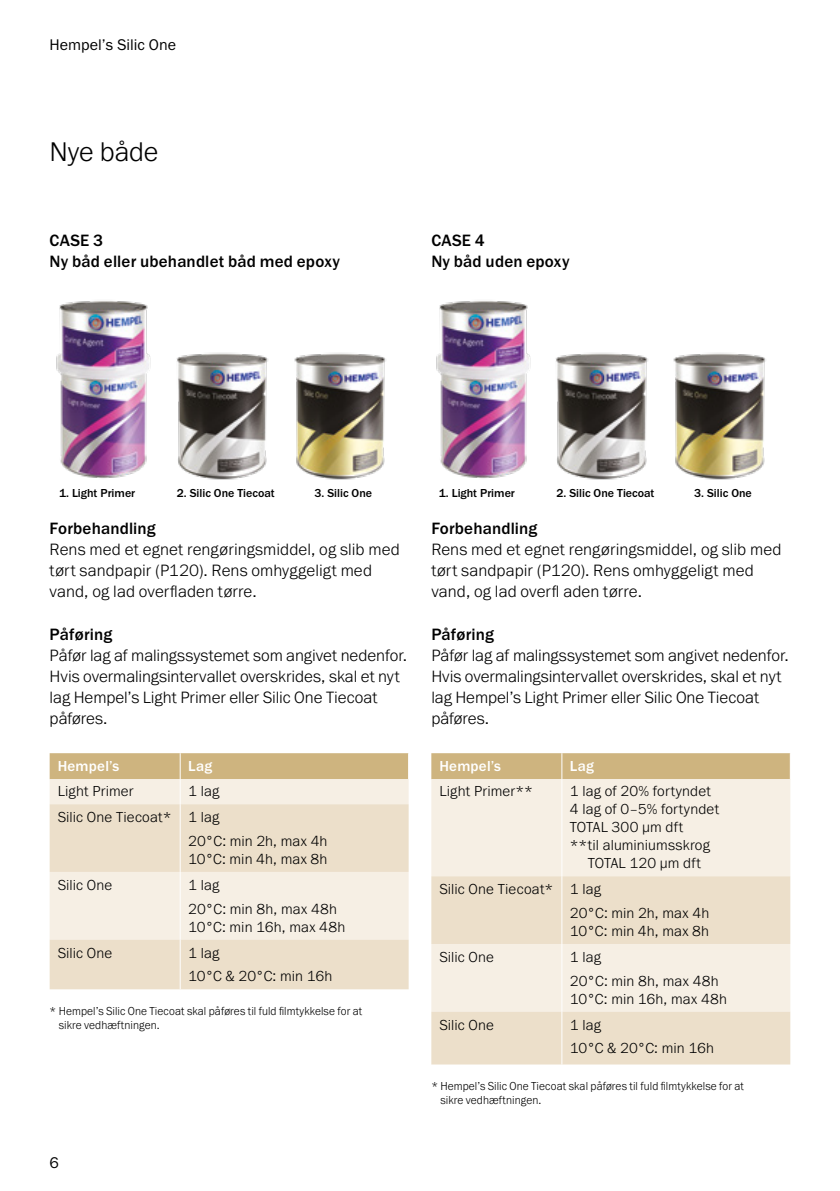
<style>
.page{position:relative;width:840px;height:1191px;background:#fff}
.page>*{position:absolute;margin:0;border:0;box-sizing:border-box;transform-origin:0 0}
.t1{font:300 28px "Franklin Gothic URW";letter-spacing:-.01em;color:#000}
.t2{font:300 17px/21px "Franklin Gothic URW";color:#000}
.t3{font:500 17px/21px "Franklin Gothic URW";letter-spacing:.01em;color:#000}
.t4{font:16px "Franklin Gothic URW Boo";color:#000}
.t5{font:300 15px/23.6px "Franklin Gothic URW";letter-spacing:.01em;color:#000}
.t6{font:500 15px "Franklin Gothic URW";letter-spacing:.015em;color:#fff}
.t7{font:300 12px/14px "Franklin Gothic URW";letter-spacing:.01em;color:#000;scale:.95 1}
.t8{font:500 12px "Franklin Gothic URW";color:#000}
</style>
<div class="page">
<svg style="left:50px;top:804px;width:358px;height:185px;background:#efe4d3"></svg>
<svg style="left:50px;top:753px;width:359px;height:51px;background:#e1d1b1"></svg>
<hr style="left:180px;top:804px;width:1px;height:68px;background:#fff">
<hr style="left:180px;top:872px;width:1px;height:67px;background:#fff">
<hr style="left:180px;top:939px;width:1px;height:50px;background:#fff">
<div style="left:431px;top:779px;width:358px;height:97px;background:#f6efe4"></div>
<svg style="left:431px;top:876px;width:358px;height:188px;background:#efe4d3"></svg>
<div style="left:431px;top:753px;width:359px;height:26px;background:#ceb47f"></div>
<hr style="left:561px;top:779px;width:1px;height:97px;background:#fff">
<hr style="left:561px;top:876px;width:1px;height:68px;background:#fff">
<hr style="left:561px;top:944px;width:1px;height:67px;background:#fff">
<hr style="left:561px;top:1011px;width:1px;height:53px;background:#fff">
<img style="left:673px;top:352px;width:93px;height:128px">
<img style="left:555px;top:352px;width:92px;height:128px">
<img style="left:436px;top:301px;width:95px;height:178px">
<img style="left:294px;top:352px;width:92px;height:128px">
<img style="left:176px;top:352px;width:92px;height:128px">
<img style="left:56px;top:301px;width:95px;height:178px">
<p class="t4" style="left:50px;top:34px;width:128px">Hempel’s Silic One</p>
<h1 class="t1" style="left:50px;top:134px;width:110px">Nye både</h1>
<p class="t3" style="left:50px;top:229px;width:291px">CASE 3<br>Ny båd eller ubehandlet båd med epoxy</p>
<p class="t3" style="left:431px;top:229px;width:140px">CASE 4<br>Ny båd uden epoxy</p>
<p class="t8" style="left:59px;top:485px;width:78px">1. Light Primer</p>
<p class="t8" style="left:177px;top:485px;width:99px">2. Silic One Tiecoat</p>
<p class="t8" style="left:314px;top:485px;width:59px">3. Silic One</p>
<p class="t8" style="left:438px;top:485px;width:78px">1. Light Primer</p>
<p class="t8" style="left:556px;top:485px;width:99px">2. Silic One Tiecoat</p>
<p class="t8" style="left:693px;top:485px;width:59px">3. Silic One</p>
<p class="t3" style="left:50px;top:517px;width:107px">Forbehandling</p>
<p class="t2" style="left:50px;top:538px;width:351px">Rens med et egnet rengøringsmiddel, og slib med tørt sandpapir (P120). Rens omhyggeligt med vand, og lad overfladen tørre.</p>
<p class="t3" style="left:50px;top:623px;width:64px">Påføring</p>
<p class="t2" style="left:50px;top:644px;width:359px">Påfør lag af malingssystemet som angivet nedenfor.<br>Hvis overmalingsintervallet overskrides, skal et nyt lag Hempel’s Light Primer eller Silic One Tiecoat påføres.</p>
<p class="t6" style="left:58px;top:757px;width:63px">Hempel’s</p>
<p class="t6" style="left:188px;top:757px;width:25px">Lag</p>
<p class="t5" style="left:58px;top:779px;width:77px">Light Primer</p>
<p class="t5" style="left:58px;top:778px;width:163px;line-height:26px;text-align:right">1 lag<br>Silic One Tiecoat* 1 lag</p>
<p class="t5" style="left:188px;top:831px;width:141px;line-height:18px">20°C: min 2h, max 4h<br>10°C: min 4h, max 8h</p>
<p class="t5" style="left:58px;top:873px;width:56px">Silic One</p>
<p class="t5" style="left:188px;top:873px;width:150px">1 lag<br>20°C: min 8h, max 48h</p>
<p class="t5" style="left:188px;top:914px;width:158px">10°C: min 16h, max 48h</p>
<p class="t5" style="left:58px;top:940px;width:56px">Silic One</p>
<p class="t5" style="left:188px;top:940px;width:145px">1 lag<br>10°C &amp; 20°C: min 16h</p>
<p class="t7" style="left:59px;top:1003px;width:321px;text-indent:-9px">* Hempel’s Silic One Tiecoat skal påføres til fuld filmtykkelse for at sikre vedhæftningen.</p>
<p class="t4" style="left:50px;top:1152px;width:11px">6</p>
<p class="t3" style="left:431px;top:517px;width:107px">Forbehandling</p>
<p class="t2" style="left:431px;top:538px;width:351px">Rens med et egnet rengøringsmiddel, og slib med tørt sandpapir (P120). Rens omhyggeligt med vand, og lad overfl aden tørre.</p>
<p class="t3" style="left:431px;top:623px;width:64px">Påføring</p>
<p class="t2" style="left:431px;top:644px;width:359px">Påfør lag af malingssystemet som angivet nedenfor.<br>Hvis overmalingsintervallet overskrides, skal et nyt lag Hempel’s Light Primer eller Silic One Tiecoat påføres.</p>
<p class="t6" style="left:439px;top:757px;width:63px">Hempel’s</p>
<p class="t6" style="left:569px;top:757px;width:25px">Lag</p>
<p class="t5" style="left:439px;top:779px;width:95px">Light Primer**</p>
<p class="t5" style="left:569px;top:779px;width:142px">1 lag of 20% fortyndet</p>
<p class="t5" style="left:569px;top:797px;width:151px">4 lag of 0–5% fortyndet</p>
<p class="t5" style="left:569px;top:815px;width:115px">TOTAL 300 μm dft</p>
<p class="t5" style="left:569px;top:833px;width:141px">**til aluminiumsskrog</p>
<p class="t5" style="left:587px;top:851px;width:115px">TOTAL 120 μm dft</p>
<p class="t5" style="left:569px;top:877px;width:141px;text-indent:-130px">Silic One Tiecoat* 1 lag<br>20°C: min 2h, max 4h</p>
<p class="t5" style="left:569px;top:919px;width:141px">10°C: min 4h, max 8h</p>
<p class="t5" style="left:439px;top:945px;width:56px">Silic One</p>
<p class="t5" style="left:569px;top:945px;width:150px">1 lag<br>20°C: min 8h, max 48h</p>
<p class="t5" style="left:569px;top:986px;width:158px">10°C: min 16h, max 48h</p>
<p class="t5" style="left:439px;top:1012px;width:56px">Silic One</p>
<p class="t5" style="left:569px;top:1012px;width:145px">1 lag<br>10°C &amp; 20°C: min 16h</p>
<p class="t7" style="left:440px;top:1078px;width:321px;text-indent:-9px">* Hempel’s Silic One Tiecoat skal påføres til fuld filmtykkelse for at sikre vedhæftningen.</p>
</div>
